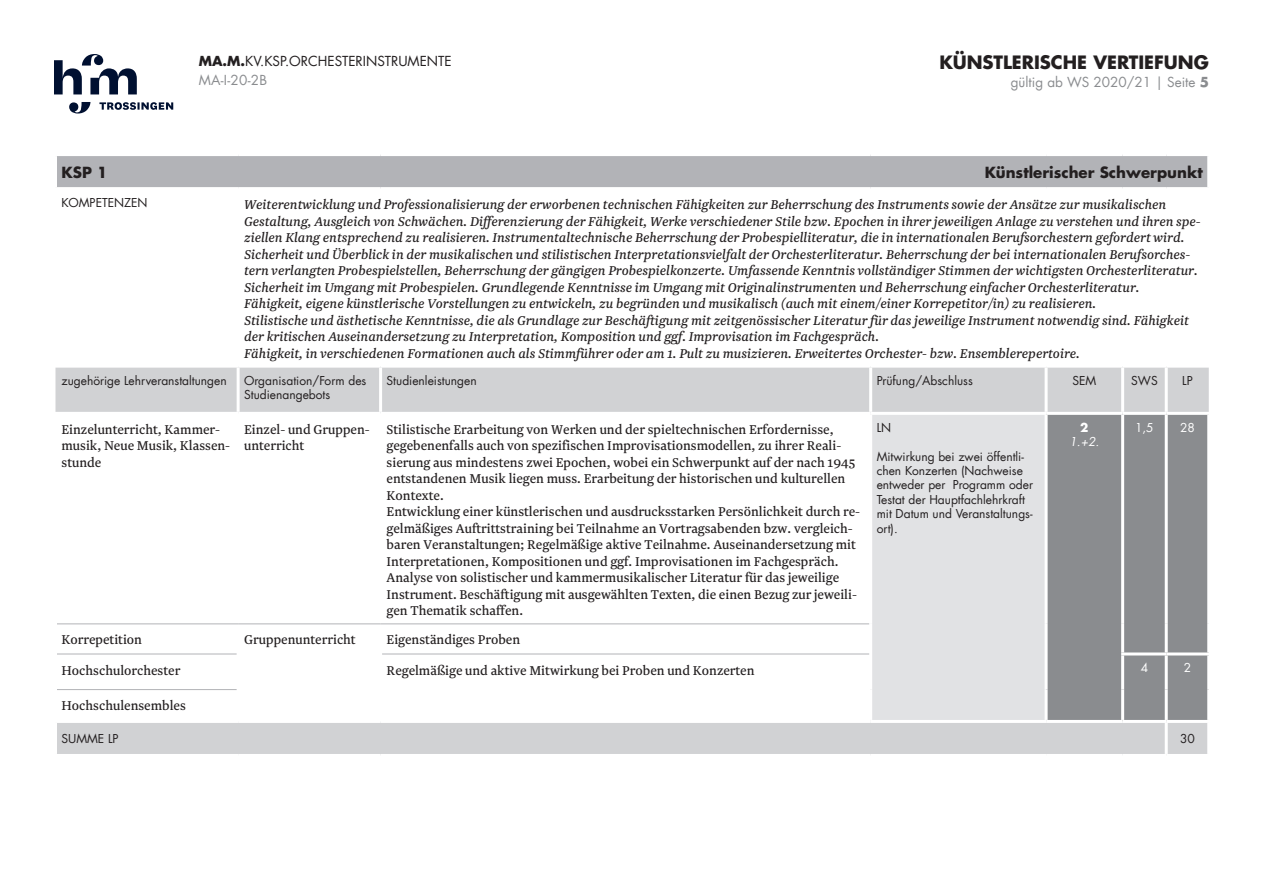
<style>
.page{position:relative;width:1263px;height:893px;background:#fff}
.page>*{position:absolute;margin:0;border:0;box-sizing:border-box;transform-origin:0 0}
.t1{font:700 18px "Futura Com";color:#231f20}
.t2{font:italic 15px/16.5px "Newzald";color:#231f20}
.t3{font:15px/16.5px "Newzald";color:#231f20}
.t4{font:700 15px "Futura Com";color:#231f20}
.t5{font:13.5px/19.5px "Futura Com";color:#231f20}
.t6{font:13.5px "Futura Com";color:#8a8c8f}
.t7{font:12px/14.4px "Futura Com";color:#231f20}
.t8{font:12px "Futura Com";color:#fff}
.t9{font:italic 12px "Futura Com";color:#fff}
.t10{font:700 12px "Futura Com";color:#fff}
.s1{font-weight:700}
.s2{color:#8a8c8f}
</style>
<div class="page">
<svg style="left:54px;top:54px;width:119px;height:60px"></svg>
<div style="left:57px;top:156px;width:1150px;height:31px;background:#b2b3b7"></div>
<svg style="left:56px;top:368px;width:1153px;height:386px"></svg>
<div style="left:871px;top:413px;width:175px;height:308px;background:#e1e2e4"></div>
<div style="left:1047px;top:415px;width:160px;height:305px;background:#8a8c8f"></div>
<hr style="left:237px;top:368px;width:3px;height:44px;background:#fff">
<hr style="left:379px;top:368px;width:3px;height:44px;background:#fff">
<hr style="left:869px;top:368px;width:3px;height:44px;background:#fff">
<hr style="left:1044px;top:368px;width:3px;height:44px;background:#fff">
<hr style="left:1121px;top:368px;width:3px;height:44px;background:#fff">
<hr style="left:1165px;top:368px;width:3px;height:44px;background:#fff">
<hr style="left:1121px;top:415px;width:3px;height:209px;background:#fff">
<hr style="left:1165px;top:415px;width:3px;height:209px;background:#fff">
<hr style="left:54px;top:624px;width:3px;height:30px;background:#fff">
<hr style="left:1121px;top:624px;width:3px;height:28px;background:#fff">
<hr style="left:1165px;top:624px;width:3px;height:28px;background:#fff">
<hr style="left:54px;top:654px;width:3px;height:36px;background:#fff">
<hr style="left:1121px;top:655px;width:3px;height:35px;background:#fff">
<hr style="left:1165px;top:655px;width:3px;height:35px;background:#fff">
<hr style="left:54px;top:690px;width:3px;height:30px;background:#fff">
<hr style="left:1121px;top:690px;width:3px;height:30px;background:#fff">
<hr style="left:1165px;top:690px;width:3px;height:30px;background:#fff">
<hr style="left:54px;top:720px;width:184px;height:3px;background:#fff">
<hr style="left:54px;top:723px;width:3px;height:31px;background:#fff">
<hr style="left:1165px;top:723px;width:3px;height:31px;background:#fff">
<hr style="left:1046px;top:412px;width:77px;height:3px;background:#fff">
<hr style="left:1123px;top:412px;width:43px;height:3px;background:#fff">
<hr style="left:1166px;top:412px;width:44px;height:3px;background:#fff">
<hr style="left:1207px;top:415px;width:3px;height:209px;background:#fff">
<hr style="left:1207px;top:624px;width:3px;height:28px;background:#fff">
<hr style="left:1121px;top:652px;width:45px;height:3px;background:#fff">
<hr style="left:1166px;top:652px;width:44px;height:3px;background:#fff">
<hr style="left:1207px;top:655px;width:3px;height:35px;background:#fff">
<hr style="left:1207px;top:690px;width:3px;height:30px;background:#fff">
<hr style="left:1046px;top:720px;width:77px;height:3px;background:#fff">
<hr style="left:1123px;top:720px;width:43px;height:3px;background:#fff">
<hr style="left:1166px;top:720px;width:44px;height:3px;background:#fff">
<hr style="left:54px;top:412px;width:184px;height:3px;background:#fff">
<hr style="left:54px;top:415px;width:3px;height:209px;background:#fff">
<hr style="left:238px;top:412px;width:143px;height:3px;background:#fff">
<hr style="left:381px;top:412px;width:490px;height:3px;background:#fff">
<hr style="left:381px;top:720px;width:490px;height:3px;background:#fff">
<hr style="left:871px;top:412px;width:175px;height:3px;background:#fff">
<hr style="left:869px;top:415px;width:3px;height:209px;background:#fff">
<hr style="left:1044px;top:415px;width:3px;height:209px;background:#fff">
<hr style="left:869px;top:624px;width:3px;height:30px;background:#fff">
<hr style="left:1044px;top:624px;width:3px;height:30px;background:#fff">
<hr style="left:869px;top:654px;width:3px;height:36px;background:#fff">
<hr style="left:1044px;top:654px;width:3px;height:36px;background:#fff">
<hr style="left:869px;top:690px;width:3px;height:30px;background:#fff">
<hr style="left:1044px;top:690px;width:3px;height:30px;background:#fff">
<hr style="left:871px;top:720px;width:175px;height:3px;background:#fff">
<hr style="left:1207px;top:723px;width:3px;height:31px;background:#fff">
<hr style="left:237px;top:415px;width:3px;height:208px;background:#fff">
<hr style="left:379px;top:415px;width:3px;height:208px;background:#fff">
<hr style="left:237px;top:624px;width:3px;height:30px;background:#fff">
<hr style="left:379px;top:624px;width:3px;height:30px;background:#fff">
<hr style="left:237px;top:654px;width:3px;height:36px;background:#fff">
<hr style="left:379px;top:654px;width:3px;height:36px;background:#fff">
<hr style="left:237px;top:690px;width:3px;height:30px;background:#fff">
<hr style="left:379px;top:690px;width:3px;height:30px;background:#fff">
<hr style="left:57px;top:623px;width:181px;height:1px;background:#b2b3b7">
<hr style="left:238px;top:623px;width:143px;height:1px;background:#b2b3b7">
<hr style="left:381px;top:623px;width:488px;height:1px;background:#b2b3b7">
<hr style="left:57px;top:654px;width:180px;height:1px;background:#b2b3b7">
<hr style="left:57px;top:689px;width:180px;height:1px;background:#b2b3b7">
<hr style="left:382px;top:654px;width:487px;height:1px;background:#b2b3b7">
<hr style="left:238px;top:720px;width:143px;height:3px;background:#fff">
<p class="t5" style="left:199px;top:51px;width:254px"><span class="s1">MA.M.</span>KV.KSP.ORCHESTERINSTRUMENTE<br><span class="s2">MA-I-20-2B</span></p>
<p class="t1" style="left:939px;top:48px;width:271px">KÜNSTLERISCHE VERTIEFUNG</p>
<p class="t6" style="left:1011px;top:73px;width:200px">gültig ab WS 2020/21 | Seite <span class="s1">5</span></p>
<p class="t4" style="left:62px;top:161px;width:47px">KSP 1</p>
<p class="t4" style="left:985px;top:161px;width:219px">Künstlerischer Schwerpunkt</p>
<p class="t7" style="left:62px;top:195px;width:88px">KOMPETENZEN</p>
<p class="t2" style="left:244px;top:196px;width:958px">Weiterentwicklung und Professionalisierung der erworbenen technischen Fähigkeiten zur Beherrschung des Instruments sowie der Ansätze zur musikalischen Gestaltung, Ausgleich von Schwächen. Differenzierung der Fähigkeit, Werke verschiedener Stile bzw. Epochen in ihrer jeweiligen Anlage zu verstehen und ihren spe&shy;ziellen Klang entsprechend zu realisieren. Instrumentaltechnische Beherrschung der Probespielliteratur, die in internationalen Berufsorchestern gefordert wird.<br>Sicherheit und Überblick in der musikalischen und stilistischen Interpretationsvielfalt der Orchesterliteratur. Beherrschung der bei internationalen Berufsorches&shy;tern verlangten Probespielstellen, Beherrschung der gängigen Probespielkonzerte. Umfassende Kenntnis vollständiger Stimmen der wichtigsten Orchesterliteratur.<br>Sicherheit im Umgang mit Probespielen. Grundlegende Kenntnisse im Umgang mit Originalinstrumenten und Beherrschung einfacher Orchesterliteratur.<br>Fähigkeit, eigene künstlerische Vorstellungen zu entwickeln, zu begründen und musikalisch (auch mit einem/einer Korrepetitor/in) zu realisieren.<br>Stilistische und ästhetische Kenntnisse, die als Grundlage zur Beschäftigung mit zeitgenössischer Literatur für das jeweilige Instrument notwendig sind. Fähigkeit der kritischen Auseinandersetzung zu Interpretation, Komposition und ggf. Improvisation im Fachgespräch.<br>Fähigkeit, in verschiedenen Formationen auch als Stimmführer oder am 1. Pult zu musizieren. Erweitertes Orchester- bzw. Ensemblerepertoire.</p>
<p class="t7" style="left:62px;top:373px;width:167px">zugehörige Lehrveranstaltungen</p>
<p class="t7" style="left:244px;top:373px;width:124px">Organisation/Form des<br>Studienangebots</p>
<p class="t7" style="left:387px;top:373px;width:92px">Studienleistungen</p>
<p class="t7" style="left:877px;top:373px;width:98px">Prüfung/Abschluss</p>
<p class="t7" style="left:1072px;top:373px;width:25px">SEM</p>
<p class="t7" style="left:1131px;top:373px;width:28px">SWS</p>
<p class="t7" style="left:1182px;top:373px;width:12px">LP</p>
<p class="t3" style="left:62px;top:421px;width:170px">Einzelunterricht, Kammer&shy;musik, Neue Musik, Klassen&shy;stunde</p>
<p class="t3" style="left:244px;top:421px;width:127px">Einzel- und Gruppen&shy;unterricht</p>
<p class="t3" style="left:387px;top:421px;width:475px">Stilistische Erarbeitung von Werken und der spieltechnischen Erfordernisse, gegebenenfalls auch von spezifischen Improvisationsmodellen, zu ihrer Reali&shy;sierung aus mindestens zwei Epochen, wobei ein Schwerpunkt auf der nach 1945 entstandenen Musik liegen muss. Erarbeitung der historischen und kulturellen Kontexte.<br>Entwicklung einer künstlerischen und ausdrucksstarken Persönlichkeit durch re&shy;gelmäßiges Auftrittstraining bei Teilnahme an Vortragsabenden bzw. vergleich&shy;baren Veranstaltungen; Regelmäßige aktive Teilnahme. Auseinandersetzung mit Interpretationen, Kompositionen und ggf. Improvisationen im Fachgespräch.<br>Analyse von solistischer und kammermusikalischer Literatur für das jeweilige Instrument. Beschäftigung mit ausgewählten Texten, die einen Bezug zur jeweili&shy;gen Thematik schaffen.</p>
<p class="t7" style="left:877px;top:420px;width:16px">LN</p>
<p class="t10" style="left:1080px;top:418px;width:10px">2</p>
<p class="t9" style="left:1069px;top:434px;width:31px">1.+2.</p>
<p class="t8" style="left:1135px;top:419px;width:20px">1,5</p>
<p class="t8" style="left:1180px;top:419px;width:16px">28</p>
<p class="t7" style="left:877px;top:449px;width:158px">Mitwirkung bei zwei öffentli&shy;chen Konzerten (Nachweise entweder per Programm oder<br>Testat der Hauptfachlehrkraft mit Datum und Veranstaltungs&shy;ort).</p>
<p class="t3" style="left:62px;top:631px;width:82px">Korrepetition</p>
<p class="t3" style="left:244px;top:631px;width:113px">Gruppenunterricht</p>
<p class="t3" style="left:387px;top:631px;width:135px">Eigenständiges Proben</p>
<p class="t3" style="left:62px;top:661px;width:120px">Hochschulorchester</p>
<p class="t3" style="left:387px;top:661px;width:369px">Regelmäßige und aktive Mitwirkung bei Proben und Konzerten</p>
<p class="t8" style="left:1141px;top:660px;width:9px">4</p>
<p class="t8" style="left:1184px;top:660px;width:9px">2</p>
<p class="t3" style="left:62px;top:697px;width:126px">Hochschulensembles</p>
<p class="t7" style="left:62px;top:732px;width:59px">SUMME LP</p>
<p class="t7" style="left:1180px;top:732px;width:16px">30</p>
</div>
